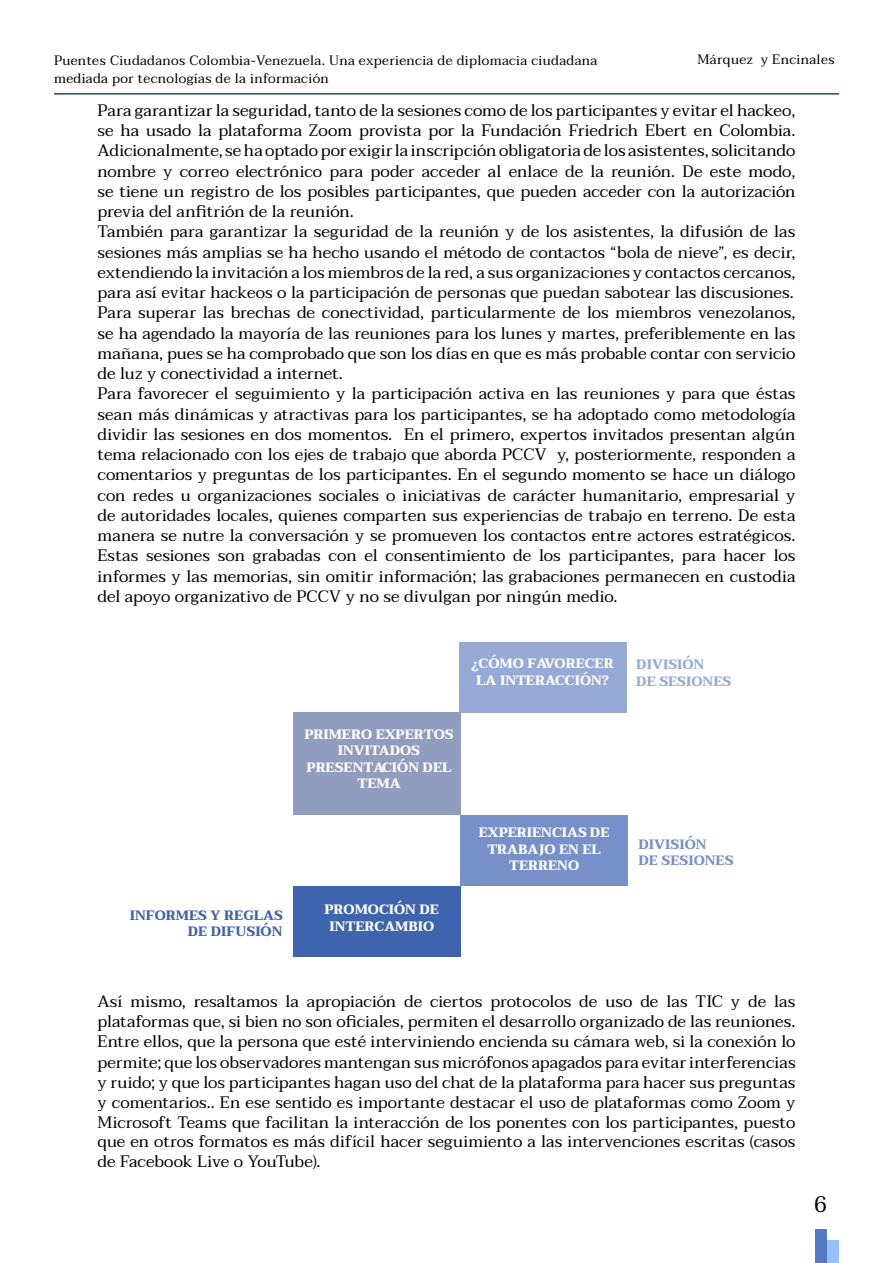
<style>
.page{position:relative;width:893px;height:1263px;background:#fff}
.page>*{position:absolute;margin:0;border:0;box-sizing:border-box;transform-origin:0 0}
.t1{font:22.5px "Taviraj";color:#000}
.t2{font:16.5px/20.2px "Taviraj";letter-spacing:.005em;color:#000}
.t3{font:700 13.5px/16.5px "Taviraj";color:#fff;text-align:center}
.t4{font:13.5px/18px "Taviraj";letter-spacing:.025em;color:#000}
.t5{font:700 13.5px/16.5px "Taviraj";color:#3e64ad;text-align:right}
.t6{font:700 13.5px/16.5px "Taviraj";color:#97a9d5}
.t7{font:700 13.5px/16.5px "Taviraj";color:#7790c9}
</style>
<div class="page">
<hr style="left:54px;top:93px;width:785px;height:2px;background:#204597">
<div style="left:815px;top:1229px;width:12px;height:34px;background:#527ac2"></div>
<div style="left:827px;top:1241px;width:11px;height:22px;background:#93bffb"></div>
<div style="left:459px;top:642px;width:167px;height:71px;background:#97a9d5"></div>
<div style="left:293px;top:712px;width:167px;height:103px;background:#919dbe"></div>
<div style="left:460px;top:815px;width:168px;height:71px;background:#7790c9"></div>
<div style="left:293px;top:885px;width:167px;height:71px;background:#3e64ad"></div>
<p class="t4" style="left:54px;top:52px;width:545px">Puentes Ciudadanos Colombia-Venezuela. Una experiencia de diplomacia ciudadana mediada por tecnologías de la información</p>
<p class="t4" style="left:697px;top:51px;width:139px">Márquez y Encinales</p>
<p class="t2" style="left:98px;top:100px;width:700px">Para garantizar la seguridad, tanto de la sesiones como de los participantes y evitar el hackeo, se ha usado la plataforma Zoom provista por la Fundación Friedrich Ebert en Colombia.<br>Adicionalmente, se ha optado por exigir la inscripción obligatoria de los asistentes, solicitando nombre y correo electrónico para poder acceder al enlace de la reunión. De este modo, se tiene un registro de los posibles participantes, que pueden acceder con la autorización previa del anfitrión de la reunión.<br>También para garantizar la seguridad de la reunión y de los asistentes, la difusión de las sesiones más amplias se ha hecho usando el método de contactos “bola de nieve”, es decir, extendiendo la invitación a los miembros de la red, a sus organizaciones y contactos cercanos, para así evitar hackeos o la participación de personas que puedan sabotear las discusiones.<br>Para superar las brechas de conectividad, particularmente de los miembros venezolanos, se ha agendado la mayoría de las reuniones para los lunes y martes, preferiblemente en las mañana, pues se ha comprobado que son los días en que es más probable contar con servicio de luz y conectividad a internet.<br>Para favorecer el seguimiento y la participación activa en las reuniones y para que éstas sean más dinámicas y atractivas para los participantes, se ha adoptado como metodología dividir las sesiones en dos momentos. En el primero, expertos invitados presentan algún tema relacionado con los ejes de trabajo que aborda PCCV y, posteriormente, responden a comentarios y preguntas de los participantes. En el segundo momento se hace un diálogo con redes u organizaciones sociales o iniciativas de carácter humanitario, empresarial y de autoridades locales, quienes comparten sus experiencias de trabajo en terreno. De esta manera se nutre la conversación y se promueven los contactos entre actores estratégicos.<br>Estas sesiones son grabadas con el consentimiento de los participantes, para hacer los informes y las memorias, sin omitir información; las grabaciones permanecen en custodia del apoyo organizativo de PCCV y no se divulgan por ningún medio.</p>
<p class="t5" style="left:130px;top:907px;width:155px">INFORMES Y REGLAS<br>DE DIFUSIÓN</p>
<p class="t3" style="left:304px;top:726px;width:151px">PRIMERO EXPERTOS<br>INVITADOS<br>PRESENTACIÓN DEL<br>TEMA</p>
<p class="t3" style="left:325px;top:901px;width:116px">PROMOCIÓN DE<br>INTERCAMBIO</p>
<p class="t3" style="left:472px;top:655px;width:144px">¿CÓMO FAVORECER<br>LA INTERACCIÓN?</p>
<p class="t3" style="left:479px;top:824px;width:132px">EXPERIENCIAS DE<br>TRABAJO EN EL<br>TERRENO</p>
<p class="t6" style="left:636px;top:656px;width:97px">DIVISIÓN<br>DE SESIONES</p>
<p class="t7" style="left:639px;top:836px;width:97px">DIVISIÓN<br>DE SESIONES</p>
<p class="t2" style="left:98px;top:991px;width:699px;text-align:justify">Así mismo, resaltamos la apropiación de ciertos protocolos de uso de las TIC y de las plataformas que, si bien no son oficiales, permiten el desarrollo organizado de las reuniones.<br>Entre ellos, que la persona que esté interviniendo encienda su cámara web, si la conexión lo permite; que los observadores mantengan sus micrófonos apagados para evitar interferencias y ruido; y que los participantes hagan uso del chat de la plataforma para hacer sus preguntas y comentarios.. En ese sentido es importante destacar el uso de plataformas como Zoom y Microsoft Teams que facilitan la interacción de los ponentes con los participantes, puesto que en otros formatos es más difícil hacer seguimiento a las intervenciones escritas (casos de Facebook Live o YouTube).</p>
<h1 class="t1" style="left:814px;top:1186px;width:14px">6</h1>
</div>
